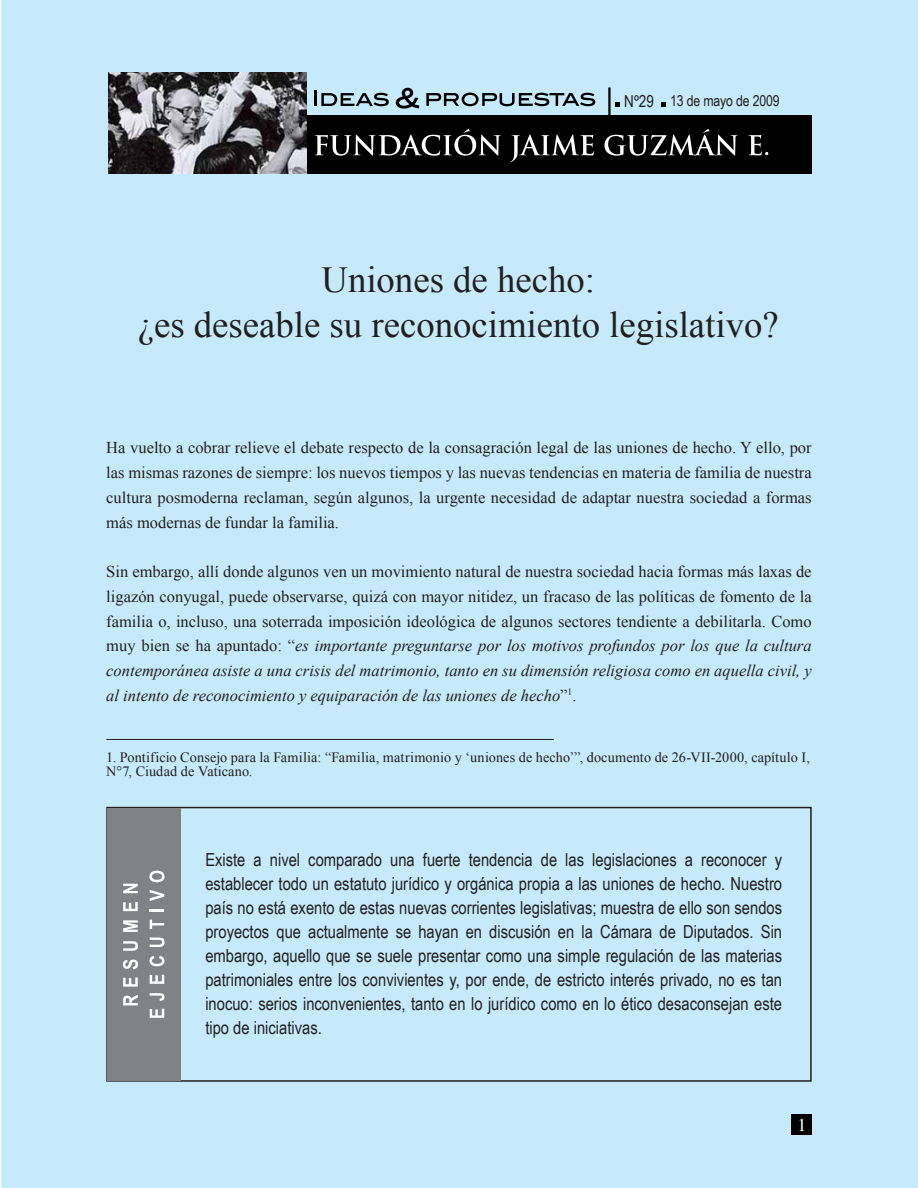
<style>
.page{position:relative;width:918px;height:1188px;background:#fff}
.page>*{position:absolute;margin:0;border:0;box-sizing:border-box;transform-origin:0 0}
.t1{font:36.75px "Times New Roman";color:#231f20}
.t2{font:18px/24px "Arial Narrow";color:#231f20;text-align:justify}
.t3{font:18px "Times";color:#fff}
.t4{font:16.5px/24.8px "Times New Roman";color:#231f20;text-align:justify}
.t5{font:16.5px "Arial Narrow";color:#231f20}
.t6{font:15px "Arial Narrow";letter-spacing:-.01em;color:#231f20}
.NOTAS{font:14.25px/14.7px "Times New Roman";letter-spacing:.005em;color:#231f20}
.s1{font-style:italic}
</style>
<div class="page">
<div style="left:2px;top:0;width:916px;height:1188px;background:#c6eafa"></div>
<div style="left:106px;top:807px;width:706px;height:275px;border:2px solid #231f20"></div>
<div style="left:290px;top:115px;width:522px;height:59px;background:#000"></div>
<img style="left:109px;top:72px;width:197px;height:102px">
<hr style="left:608px;top:87px;width:3px;height:28px;background:#000">
<svg style="left:315px;top:129px;width:186px;height:27px"></svg>
<svg style="left:510px;top:135px;width:84px;height:27px"></svg>
<svg style="left:604px;top:129px;width:134px;height:27px"></svg>
<svg style="left:748px;top:135px;width:20px;height:20px"></svg>
<hr style="left:314px;top:91px;width:3px;height:15px;background:#000">
<svg style="left:321px;top:93px;width:68px;height:13px"></svg>
<svg style="left:426px;top:93px;width:169px;height:13px"></svg>
<svg style="left:396px;top:88px;width:23px;height:21px"></svg>
<svg style="left:616px;top:102px;width:4px;height:4px"></svg>
<svg style="left:662px;top:102px;width:4px;height:4px"></svg>
<div style="left:107px;top:808px;width:73px;height:273px;background:#808285"></div>
<svg style="left:150px;top:1009px;width:14px;height:9px"></svg>
<svg style="left:150px;top:993px;width:15px;height:8px"></svg>
<svg style="left:150px;top:975px;width:14px;height:9px"></svg>
<svg style="left:149px;top:956px;width:16px;height:10px"></svg>
<svg style="left:150px;top:938px;width:15px;height:9px"></svg>
<svg style="left:150px;top:920px;width:14px;height:9px"></svg>
<svg style="left:150px;top:909px;width:14px;height:2px"></svg>
<svg style="left:150px;top:890px;width:14px;height:11px"></svg>
<svg style="left:149px;top:871px;width:16px;height:11px"></svg>
<svg style="left:123px;top:995px;width:15px;height:10px"></svg>
<svg style="left:123px;top:978px;width:15px;height:9px"></svg>
<svg style="left:123px;top:960px;width:15px;height:9px"></svg>
<svg style="left:123px;top:941px;width:15px;height:10px"></svg>
<svg style="left:123px;top:920px;width:15px;height:12px"></svg>
<svg style="left:123px;top:902px;width:15px;height:9px"></svg>
<svg style="left:123px;top:884px;width:15px;height:9px"></svg>
<div style="left:792px;top:1115px;width:20px;height:20px;background:#000"></div>
<hr style="left:106px;top:739px;width:448px;height:1px;background:#231f20">
<p class="t5" style="left:624px;top:92px;width:31px">Nº29</p>
<p class="t6" style="left:670px;top:92px;width:111px">13 de mayo de 2009</p>
<p class="t1" style="left:321px;top:255px;width:275px">Uniones de hecho:</p>
<p class="t1" style="left:138px;top:300px;width:642px">¿es deseable su reconocimiento legislativo?</p>
<p class="t4" style="left:106px;top:435px;width:707px">Ha vuelto a cobrar relieve el debate respecto de la consagración legal de las uniones de hecho. Y ello, por las mismas razones de siempre: los nuevos tiempos y las nuevas tendencias en materia de familia de nuestra cultura posmoderna reclaman, según algunos, la urgente necesidad de adaptar nuestra sociedad a formas más modernas de fundar la familia.</p>
<p class="t4" style="left:106px;top:559px;width:707px">Sin embargo, allí donde algunos ven un movimiento natural de nuestra sociedad hacia formas más laxas de ligazón conyugal, puede observarse, quizá con mayor nitidez, un fracaso de las políticas de fomento de la familia o, incluso, una soterrada imposición ideológica de algunos sectores tendiente a debilitarla. Como muy bien se ha apuntado: “<span class="s1">es importante preguntarse por los motivos profundos por los que la cultura contemporánea asiste a una crisis del matrimonio, tanto en su dimensión religiosa como en aquella civil, y al intento de reconocimiento y equiparación de las uniones de hecho</span>”<sup>1</sup>.</p>
<p class="NOTAS" style="left:106px;top:749px;width:705px">1. Pontificio Consejo para la Familia: “Familia, matrimonio y ‘uniones de hecho’”, documento de 26-VII-2000, capítulo I,<br>N°7, Ciudad de Vaticano.</p>
<p class="t2" style="left:205px;top:847px;width:578px">Existe a nivel comparado una fuerte tendencia de las legislaciones a reconocer y establecer todo un estatuto jurídico y orgánica propia a las uniones de hecho. Nuestro país no está exento de estas nuevas corrientes legislativas; muestra de ello son sendos proyectos que actualmente se hayan en discusión en la Cámara de Diputados. Sin embargo, aquello que se suele presentar como una simple regulación de las materias patrimoniales entre los convivientes y, por ende, de estricto interés privado, no es tan inocuo: serios inconvenientes, tanto en lo jurídico como en lo ético desaconsejan este tipo de iniciativas.</p>
<p class="t3" style="left:797px;top:1108px;width:10px">1</p>
</div>
